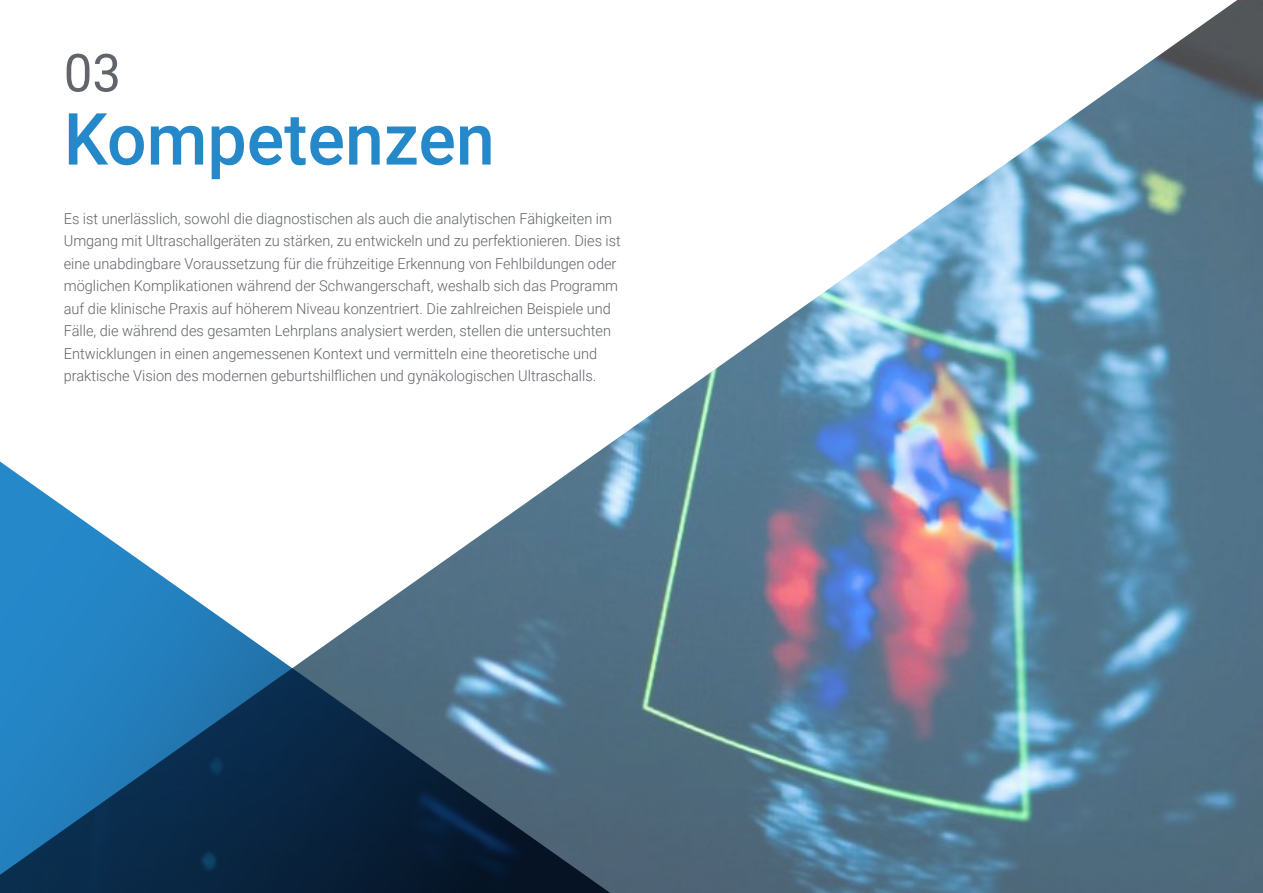
<style>
.page{position:relative;width:1263px;height:893px;background:#fff}
.page>*{position:absolute;margin:0;border:0;box-sizing:border-box;transform-origin:0 0}
.t1{font:500 72px "Roboto";color:#2488c9}
.t2{font:52.5px "Roboto";color:#61646a}
.t3{font:300 15px/22.5px "Roboto";color:#61646a}
</style>
<div class="page">
<img style="left:606px;top:0;width:657px;height:893px">
<svg style="left:0;top:446px;width:640px;height:447px"></svg>
<h2 class="t2" style="left:64px;top:36px;width:59px">03</h2>
<h1 class="t1" style="left:64px;top:89px;width:432px">Kompetenzen</h1>
<p class="t3" style="left:64px;top:207px;width:558px">Es ist unerlässlich, sowohl die diagnostischen als auch die analytischen Fähigkeiten im Umgang mit Ultraschallgeräten zu stärken, zu entwickeln und zu perfektionieren. Dies ist eine unabdingbare Voraussetzung für die frühzeitige Erkennung von Fehlbildungen oder möglichen Komplikationen während der Schwangerschaft, weshalb sich das Programm auf die klinische Praxis auf höherem Niveau konzentriert. Die zahlreichen Beispiele und Fälle, die während des gesamten Lehrplans analysiert werden, stellen die untersuchten Entwicklungen in einen angemessenen Kontext und vermitteln eine theoretische und praktische Vision des modernen geburtshilflichen und gynäkologischen Ultraschalls.</p>
</div>
